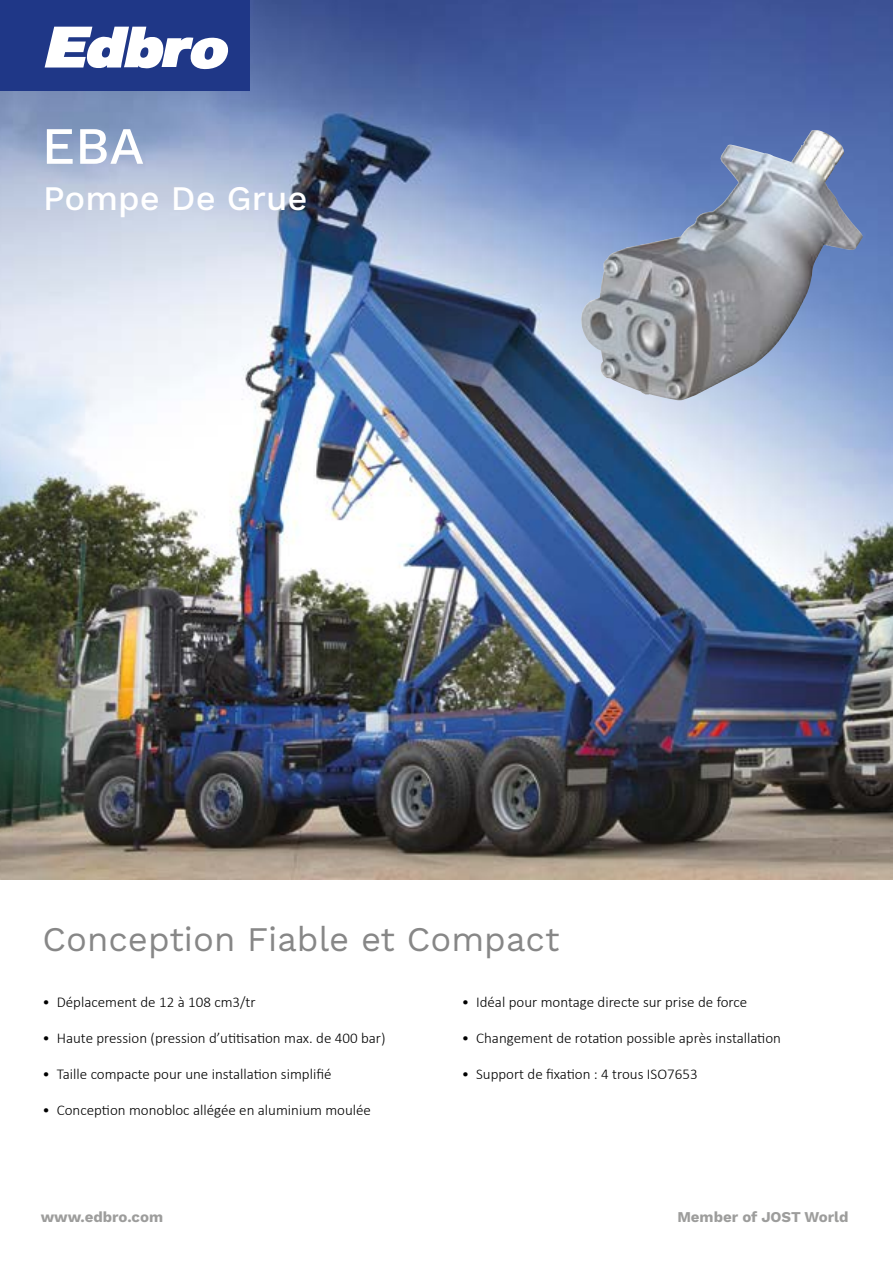
<style>
.page{position:relative;width:893px;height:1263px;background:#fff}
.page>*{position:absolute;margin:0;border:0;box-sizing:border-box;transform-origin:0 0}
.t1{font:500 52.35px "Work Sans";color:#fff}
.t2{font:34.5px "Work Sans";color:#878787}
.t3{font:500 34.5px "Work Sans";color:#fff}
.t4{font:300 15px "Calibri";color:#000}
.t5{font:700 15px "Work Sans";color:#9d9d9c}
</style>
<div class="page">
<img style="left:0;top:0;width:893px;height:879px">
<img style="left:530px;top:72px;width:363px;height:382px">
<img style="left:575px;top:130px;width:288px;height:271px">
<div style="left:0;top:0;width:250px;height:91px;background:#1f3787"></div>
<svg style="left:45px;top:27px;width:184px;height:43px"></svg>
<h1 class="t1" style="left:42px;top:115px;width:104px">EBA</h1>
<h2 class="t3" style="left:43px;top:178px;width:266px">Pompe De Grue</h2>
<h2 class="t2" style="left:43px;top:919px;width:518px">Conception Fiable et Compact</h2>
<p class="t4" style="left:43px;top:993px;width:215px">• Déplacement de 12 à 108 cm3/tr</p>
<p class="t4" style="left:43px;top:1029px;width:345px">• Haute pression (pression d’utitisation max. de 400 bar)</p>
<p class="t4" style="left:43px;top:1065px;width:290px">• Taille compacte pour une installation simplifié</p>
<p class="t4" style="left:43px;top:1101px;width:330px">• Conception monobloc allégée en aluminium moulée</p>
<p class="t4" style="left:462px;top:993px;width:287px">• Idéal pour montage directe sur prise de force</p>
<p class="t4" style="left:462px;top:1029px;width:321px">• Changement de rotation possible après installation</p>
<p class="t4" style="left:462px;top:1065px;width:237px">• Support de fixation : 4 trous ISO7653</p>
<p class="t5" style="left:41px;top:1208px;width:124px">www.edbro.com</p>
<p class="t5" style="left:677px;top:1208px;width:173px">Member of JOST World</p>
</div>
